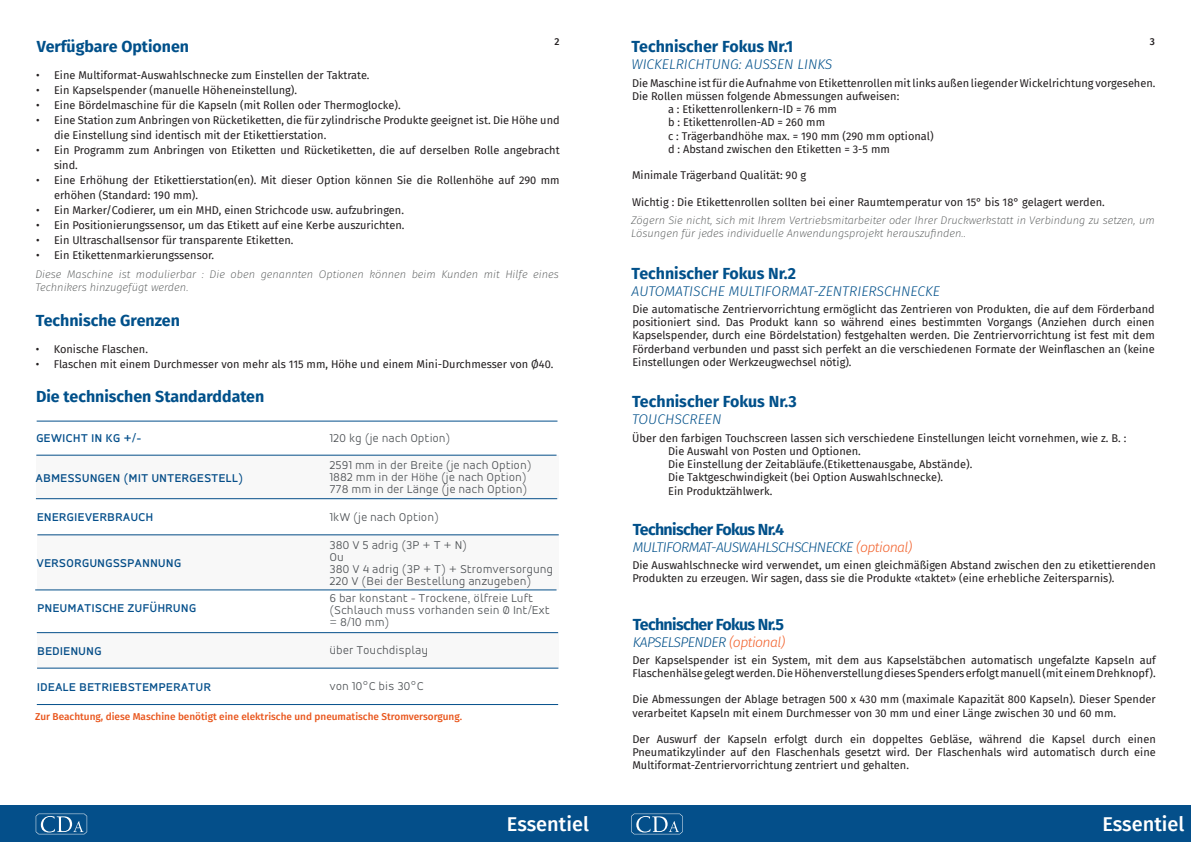
<style>
.page{position:relative;width:1191px;height:842px;background:#fff}
.page>*{position:absolute;margin:0;border:0;box-sizing:border-box;transform-origin:0 0}
.t1{font:500 20px "Fira Sans";color:#fff}
.t2{font:700 16px "Fira Sans";color:#01508a}
.t3{font:700 16px "Fira Sans";letter-spacing:-.04em;color:#01508a}
.t4{font:italic 300 14px "Fira Sans";letter-spacing:-.01em;color:#01508a}
.t5{font:italic 300 14px "Fira Sans";letter-spacing:-.04em;color:#01508a}
.t6{font:300 12px/12px "Accord Alt";letter-spacing:.05em;color:#4e5255}
.t7{font:500 12px "Accord Alt";letter-spacing:.05em;color:#044f8b}
.t8{font:11px/13.2px "Fira Sans";color:#231f20}
.t9{font:italic 200 11px/13.2px "Fira Sans";color:#4f5252}
.t10{font:500 10px "Fira Sans";color:#e9551c}
.t11{font:500 10px "Fira Sans";color:#231f20}
.s1{color:#f2602a}
</style>
<div class="page">
<div style="left:0;top:806px;width:595px;height:36px;background:#044f8a"></div>
<div style="left:595px;top:806px;width:596px;height:36px;background:#044f8a"></div>
<svg style="left:36px;top:814px;width:51px;height:20px"></svg>
<svg style="left:631px;top:814px;width:51px;height:20px"></svg>
<hr style="left:36px;top:455px;width:520px;height:1px;background:#044f8b">
<hr style="left:35px;top:590px;width:521px;height:1px;background:#044f8b">
<hr style="left:37px;top:535px;width:522px;height:1px;background:#044f8b">
<hr style="left:37px;top:632px;width:521px;height:1px;background:#044f8b">
<div style="left:38px;top:535px;width:521px;height:55px;background:#f8f8f8"></div>
<div style="left:36px;top:456px;width:522px;height:43px;background:#f8f8f8"></div>
<hr style="left:37px;top:668px;width:521px;height:1px;background:#044f8b">
<hr style="left:37px;top:421px;width:520px;height:1px;background:#044f8b">
<div style="left:38px;top:633px;width:521px;height:34px;background:#f8f8f8"></div>
<hr style="left:37px;top:704px;width:521px;height:1px;background:#044f8b">
<p class="t11" style="left:554px;top:35px;width:7px">2</p>
<p class="t11" style="left:1149px;top:35px;width:7px">3</p>
<h2 class="t2" style="left:37px;top:36px;width:154px">Verfügbare Optionen</h2>
<h2 class="t2" style="left:631px;top:35px;width:163px">Technischer Fokus Nr.1</h2>
<p class="t4" style="left:631px;top:54px;width:202px">WICKELRICHTUNG: AUSSEN LINKS</p>
<p class="t8" style="left:632px;top:76px;width:525px">Die Maschine ist für die Aufnahme von Etikettenrollen mit links außen liegender Wickelrichtung vorgesehen.</p>
<p class="t8" style="left:632px;top:89px;width:269px">Die Rollen müssen folgende Abmessungen aufweisen:</p>
<p class="t8" style="left:668px;top:102px;width:170px">a : Etikettenrollenkern-ID = 76 mm</p>
<p class="t8" style="left:668px;top:116px;width:158px">b : Etikettenrollen-AD = 260 mm</p>
<p class="t8" style="left:668px;top:129px;width:267px">c : Trägerbandhöhe max. = 190 mm (290 mm optional)</p>
<p class="t8" style="left:668px;top:142px;width:223px">d : Abstand zwischen den Etiketten = 3-5 mm</p>
<p class="t8" style="left:632px;top:168px;width:176px">Minimale Trägerband Qualität: 90 g</p>
<p class="t8" style="left:632px;top:195px;width:474px">Wichtig : Die Etikettenrollen sollten bei einer Raumtemperatur von 15° bis 18° gelagert werden.</p>
<p class="t8" style="left:36px;top:69px;width:335px">• Eine Multiformat-Auswahlschnecke zum Einstellen der Taktrate.</p>
<p class="t8" style="left:36px;top:84px;width:263px">• Ein Kapselspender (manuelle Höheneinstellung).</p>
<p class="t8" style="left:36px;top:99px;width:366px">• Eine Bördelmaschine für die Kapseln (mit Rollen oder Thermoglocke).</p>
<p class="t8" style="left:54px;top:113px;width:507px;line-height:15px;text-indent:-18px">• Eine Station zum Anbringen von Rücketiketten, die für zylindrische Produkte geeignet ist. Die Höhe und die Einstellung sind identisch mit der Etikettierstation.</p>
<p class="t8" style="left:54px;top:143px;width:507px;line-height:15px;text-indent:-18px">• Ein Programm zum Anbringen von Etiketten und Rücketiketten, die auf derselben Rolle angebracht sind.</p>
<p class="t8" style="left:54px;top:173px;width:507px;line-height:15px;text-indent:-18px">• Eine Erhöhung der Etikettierstation(en). Mit dieser Option können Sie die Rollenhöhe auf 290 mm erhöhen (Standard: 190 mm).</p>
<p class="t8" style="left:36px;top:204px;width:369px">• Ein Marker/Codierer, um ein MHD, einen Strichcode usw. aufzubringen.</p>
<p class="t8" style="left:36px;top:219px;width:370px">• Ein Positionierungssensor, um das Etikett auf eine Kerbe auszurichten.</p>
<p class="t8" style="left:36px;top:234px;width:259px">• Ein Ultraschallsensor für transparente Etiketten.</p>
<p class="t8" style="left:36px;top:249px;width:180px">• Ein Etikettenmarkierungssensor.</p>
<p class="t9" style="left:631px;top:214px;width:525px">Zögern Sie nicht, sich mit Ihrem Vertriebsmitarbeiter oder Ihrer Druckwerkstatt in Verbindung zu setzen, um<br>Lösungen für jedes individuelle Anwendungsprojekt herauszufinden..</p>
<p class="t9" style="left:35px;top:268px;width:525px">Diese Maschine ist modulierbar : Die oben genannten Optionen können beim Kunden mit Hilfe eines<br>Technikers hinzugefügt werden.</p>
<h2 class="t2" style="left:36px;top:309px;width:145px">Technische Grenzen</h2>
<p class="t8" style="left:36px;top:343px;width:114px">• Konische Flaschen.</p>
<p class="t8" style="left:36px;top:358px;width:519px">• Flaschen mit einem Durchmesser von mehr als 115 mm, Höhe und einem Mini-Durchmesser von Ø40.</p>
<h2 class="t2" style="left:36px;top:385px;width:230px">Die technischen Standarddaten</h2>
<p class="t7" style="left:36px;top:432px;width:106px">GEWICHT IN KG +/-</p>
<p class="t7" style="left:36px;top:471px;width:209px">ABMESSUNGEN (MIT UNTERGESTELL)</p>
<p class="t7" style="left:37px;top:511px;width:118px">ENERGIEVERBRAUCH</p>
<p class="t7" style="left:37px;top:556px;width:146px">VERSORGUNGSSPANNUNG</p>
<p class="t7" style="left:37px;top:602px;width:160px">PNEUMATISCHE ZUFÜHRUNG</p>
<p class="t7" style="left:37px;top:644px;width:65px">BEDIENUNG</p>
<p class="t6" style="left:330px;top:433px;width:122px">120 kg (je nach Option)</p>
<p class="t6" style="left:330px;top:460px;width:203px">2591 mm in der Breite (je nach Option)<br>1882 mm in der Höhe (je nach Option)<br>778 mm in der Länge (je nach Option)</p>
<p class="t6" style="left:330px;top:512px;width:110px">1kW (je nach Option)</p>
<p class="t6" style="left:330px;top:540px;width:224px">380 V 5 adrig (3P + T + N)<br>Ou<br>380 V 4 adrig (3P + T) + Stromversorgung<br>220 V (Bei der Bestellung anzugeben)</p>
<p class="t6" style="left:330px;top:593px;width:221px">6 bar konstant - Trockene, ölfreie Luft (Schlauch muss vorhanden sein Ø Int/Ext = 8/10 mm)</p>
<p class="t6" style="left:330px;top:645px;width:100px">über Touchdisplay</p>
<p class="t7" style="left:37px;top:680px;width:175px">IDEALE BETRIEBSTEMPERATUR</p>
<p class="t6" style="left:330px;top:681px;width:95px">von 10°C bis 30°C</p>
<p class="t10" style="left:35px;top:710px;width:428px">Zur Beachtung, diese Maschine benötigt eine elektrische und pneumatische Stromversorgung.</p>
<h2 class="t2" style="left:631px;top:263px;width:166px">Technischer Fokus Nr.2</h2>
<p class="t4" style="left:631px;top:282px;width:310px">AUTOMATISCHE MULTIFORMAT-ZENTRIERSCHNECKE</p>
<p class="t8" style="left:632px;top:302px;width:524px;text-align:justify">Die automatische Zentriervorrichtung ermöglicht das Zentrieren von Produkten, die auf dem Förderband positioniert sind. Das Produkt kann so während eines bestimmten Vorgangs (Anziehen durch einen Kapselspender, durch eine Bördelstation) festgehalten werden. Die Zentriervorrichtung ist fest mit dem Förderband verbunden und passt sich perfekt an die verschiedenen Formate der Weinflaschen an (keine Einstellungen oder Werkzeugwechsel nötig).</p>
<h2 class="t2" style="left:632px;top:390px;width:166px">Technischer Fokus Nr.3</h2>
<p class="t4" style="left:632px;top:409px;width:91px">TOUCHSCREEN</p>
<p class="t8" style="left:668px;top:431px;width:460px;text-indent:-36px">Über den farbigen Touchscreen lassen sich verschiedene Einstellungen leicht vornehmen, wie z. B. :<br>Die Auswahl von Posten und Optionen.<br>Die Einstellung der Zeitabläufe.(Etikettenausgabe, Abstände).<br>Die Taktgeschwindigkeit (bei Option Auswahlschnecke).<br>Ein Produktzählwerk.</p>
<h2 class="t3" style="left:632px;top:518px;width:153px">Technischer Fokus Nr.4</h2>
<p class="t5" style="left:632px;top:537px;width:281px">MULTIFORMAT-AUSWAHLSCHSCHNECKE <span class="s1">(optional)</span></p>
<p class="t8" style="left:632px;top:558px;width:525px">Die Auswahlschnecke wird verwendet, um einen gleichmäßigen Abstand zwischen den zu etikettierenden<br>Produkten zu erzeugen. Wir sagen, dass sie die Produkte «taktet» (eine erhebliche Zeitersparnis).</p>
<h2 class="t3" style="left:632px;top:613px;width:153px">Technischer Fokus Nr.5</h2>
<p class="t5" style="left:632px;top:632px;width:154px">KAPSELSPENDER <span class="s1">(optional)</span></p>
<p class="t8" style="left:632px;top:653px;width:525px">Der Kapselspender ist ein System, mit dem aus Kapselstäbchen automatisch ungefalzte Kapseln auf<br>Flaschenhälse gelegt werden. Die Höhenverstellung dieses Spenders erfolgt manuell (mit einem Drehknopf).</p>
<p class="t8" style="left:632px;top:693px;width:525px">Die Abmessungen der Ablage betragen 500 x 430 mm (maximale Kapazität 800 Kapseln). Dieser Spender verarbeitet Kapseln mit einem Durchmesser von 30 mm und einer Länge zwischen 30 und 60 mm.</p>
<p class="t8" style="left:632px;top:732px;width:525px;text-align:justify">Der Auswurf der Kapseln erfolgt durch ein doppeltes Gebläse, während die Kapsel durch einen Pneumatikzylinder auf den Flaschenhals gesetzt wird. Der Flaschenhals wird automatisch durch eine Multiformat-Zentriervorrichtung zentriert und gehalten.</p>
<h1 class="t1" style="left:507px;top:810px;width:84px">Essentiel</h1>
<h1 class="t1" style="left:1102px;top:810px;width:84px">Essentiel</h1>
</div>
